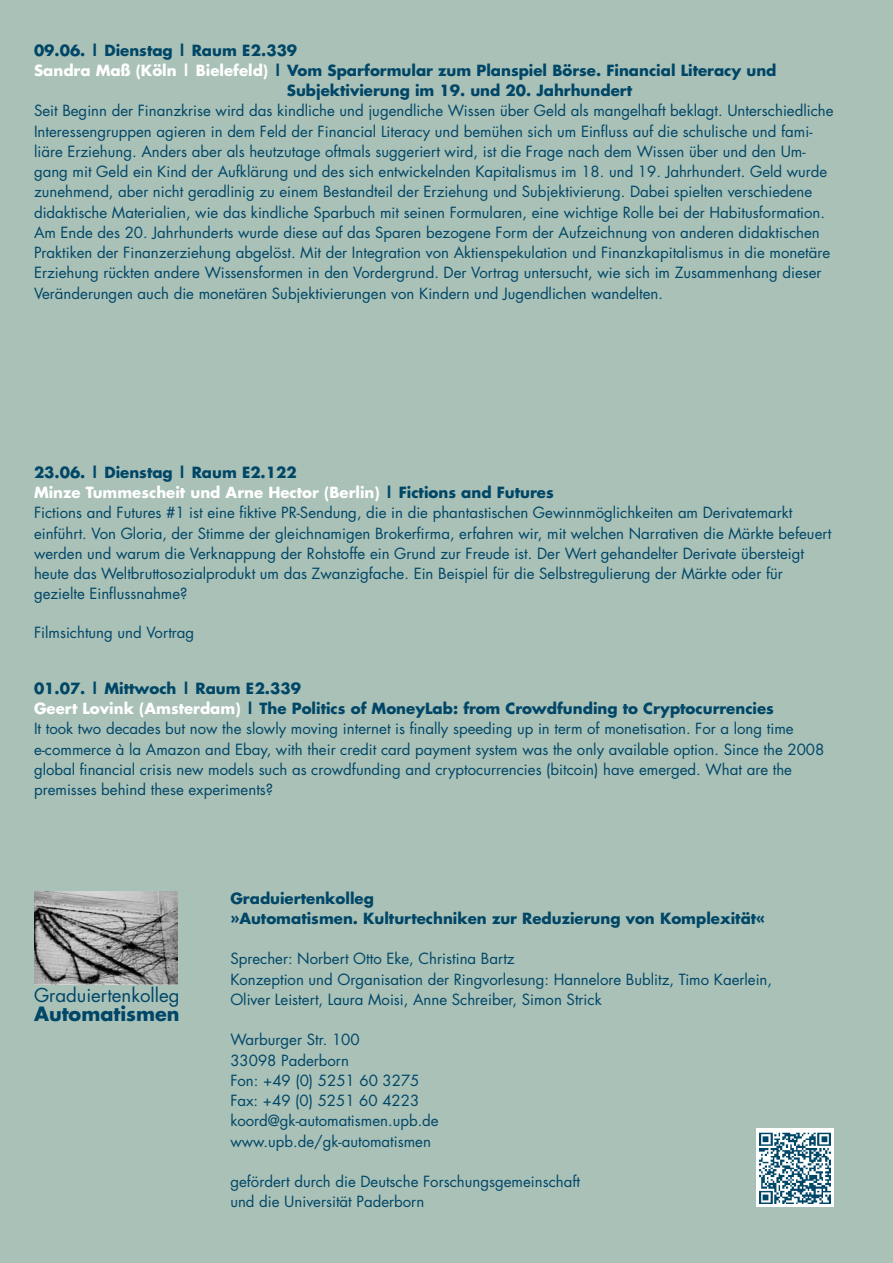
<style>
.page{position:relative;width:893px;height:1263px;background:#a9c1b7}
.page>*{position:absolute;margin:0;border:0;box-sizing:border-box;transform-origin:0 0}
.t1{font:700 19.2px "Futura";color:#004667}
.t2{font:18.6px "Futura";color:#004667}
.t3{font:15px/20.2px "Futura";color:#004667}
.t4{font:700 15px/20.2px "Futura";color:#004667}
.s1{color:#fff}
.s2{font-weight:700}
.s3{font-weight:700;color:#fff}
</style>
<div class="page">
<img style="left:34px;top:891px;width:144px;height:93px">
<svg style="left:756px;top:1128px;width:77px;height:78px"></svg>
<img style="left:759px;top:1132px;width:71px;height:71px">
<p class="t4" style="left:34px;top:39px;width:265px">09.06. | Dienstag | Raum E2.339</p>
<p class="t4" style="left:34px;top:60px;width:744px"><span class="s1">Sandra Maß (Köln | Bielefeld)</span> | Vom Sparformular zum Planspiel Börse. Financial Literacy und</p>
<p class="t4" style="left:287px;top:80px;width:347px">Subjektivierung im 19. und 20. Jahrhundert</p>
<p class="t3" style="left:34px;top:101px;width:801px">Seit Beginn der Finanzkrise wird das kindliche und jugendliche Wissen über Geld als mangelhaft beklagt. Unterschiedliche Interessengruppen agieren in dem Feld der Financial Literacy und bemühen sich um Einfluss auf die schulische und fami&shy;liäre Erziehung. Anders aber als heutzutage oftmals suggeriert wird, ist die Frage nach dem Wissen über und den Um&shy;gang mit Geld ein Kind der Aufklärung und des sich entwickelnden Kapitalismus im 18. und 19. Jahrhundert. Geld wurde zunehmend, aber nicht geradlinig zu einem Bestandteil der Erziehung und Subjektivierung. Dabei spielten verschiedene didaktische Materialien, wie das kindliche Sparbuch mit seinen Formularen, eine wichtige Rolle bei der Habitusformation.<br>Am Ende des 20. Jahrhunderts wurde diese auf das Sparen bezogene Form der Aufzeichnung von anderen didaktischen Praktiken der Finanzerziehung abgelöst. Mit der Integration von Aktienspekulation und Finanzkapitalismus in die monetäre Erziehung rückten andere Wissensformen in den Vordergrund. Der Vortrag untersucht, wie sich im Zusammenhang dieser Veränderungen auch die monetären Subjektivierungen von Kindern und Jugendlichen wandelten.</p>
<p class="t3" style="left:34px;top:462px;width:799px"><span class="s2">23.06. | Dienstag | Raum E2.122<br></span><span class="s3">Minze Tummescheit und Arne Hector (Berlin)</span> <span class="s2">| Fictions and Futures<br></span>Fictions and Futures #1 ist eine fiktive PR-Sendung, die in die phantastischen Gewinnmöglichkeiten am Derivatemarkt einführt. Von Gloria, der Stimme der gleichnamigen Brokerfirma, erfahren wir, mit welchen Narrativen die Märkte befeuert werden und warum die Verknappung der Rohstoffe ein Grund zur Freude ist. Der Wert gehandelter Derivate übersteigt heute das Weltbruttosozialprodukt um das Zwanzigfache. Ein Beispiel für die Selbstregulierung der Märkte oder für gezielte Einflussnahme?</p>
<p class="t3" style="left:34px;top:622px;width:162px">Filmsichtung und Vortrag</p>
<p class="t3" style="left:34px;top:678px;width:792px"><span class="s2">01.07. | Mittwoch | Raum E2.339<br></span><span class="s3">Geert Lovink (Amsterdam)</span> <span class="s2">| The Politics of MoneyLab: from Crowdfunding to Cryptocurrencies<br></span>It took two decades but now the slowly moving internet is finally speeding up in term of monetisation. For a long time e-commerce à la Amazon and Ebay, with their credit card payment system was the only available option. Since the 2008 global financial crisis new models such as crowdfunding and cryptocurrencies (bitcoin) have emerged. What are the premisses behind these experiments?</p>
<p class="t2" style="left:34px;top:983px;width:147px">Graduiertenkolleg</p>
<p class="t1" style="left:34px;top:1001px;width:147px">Automatismen</p>
<p class="t4" style="left:230px;top:887px;width:536px">Graduiertenkolleg<br>»Automatismen. Kulturtechniken zur Reduzierung von Komplexität«</p>
<p class="t3" style="left:230px;top:948px;width:543px">Sprecher: Norbert Otto Eke, Christina Bartz<br>Konzeption und Organisation der Ringvorlesung: Hannelore Bublitz, Timo Kaerlein,<br>Oliver Leistert, Laura Moisi, Anne Schreiber, Simon Strick</p>
<p class="t3" style="left:230px;top:1029px;width:210px">Warburger Str. 100<br>33098 Paderborn<br>Fon: +49 (0) 5251 60 3275<br>Fax: +49 (0) 5251 60 4223 koord@gk-automatismen.upb.de www.upb.de/gk-automatismen</p>
<p class="t3" style="left:230px;top:1171px;width:351px">gefördert durch die Deutsche Forschungsgemeinschaft und die Universität Paderborn</p>
</div>
